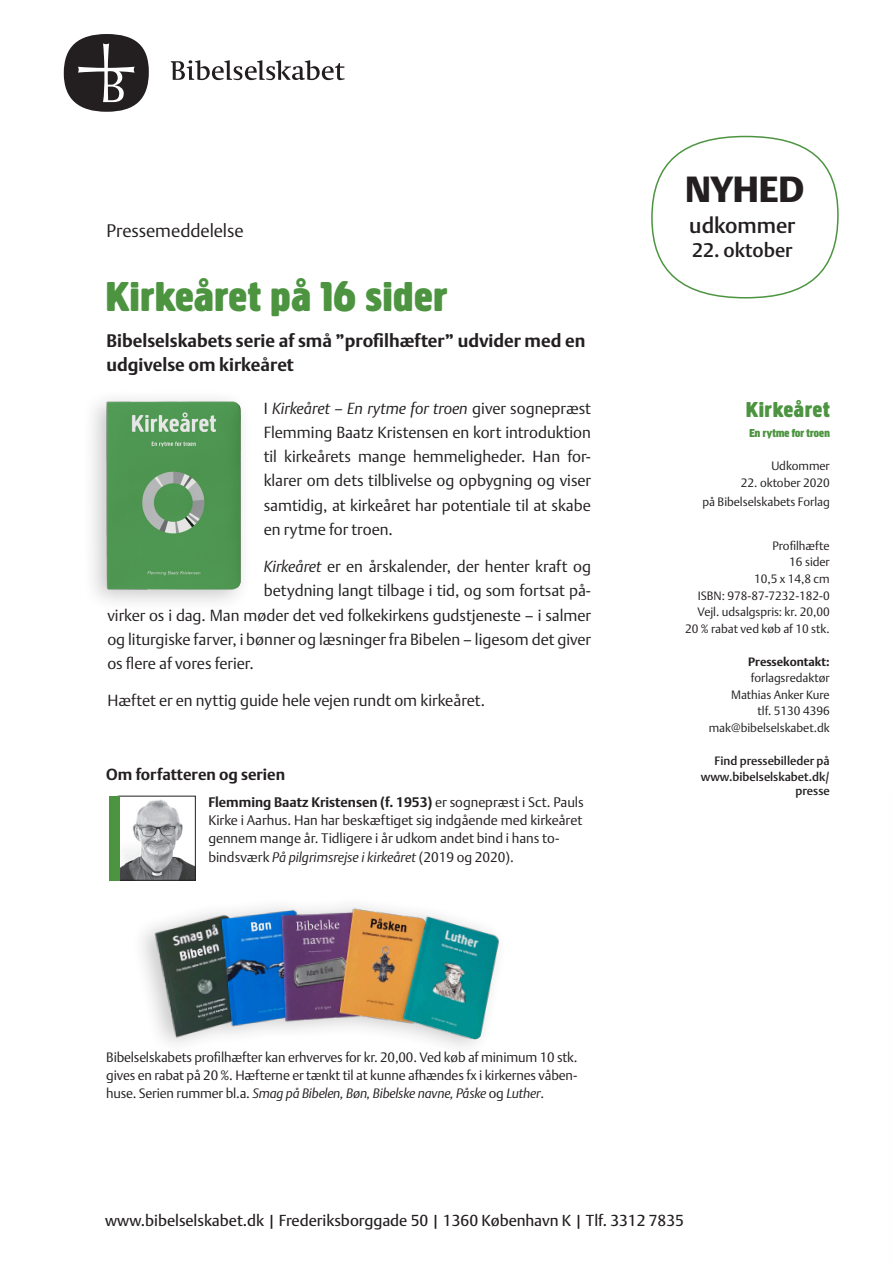
<style>
.page{position:relative;width:893px;height:1263px;background:#fff}
.page>*{position:absolute;margin:0;border:0;box-sizing:border-box;transform-origin:0 0}
.titelside_overskrift{font:700 43.5px "Creighton";letter-spacing:.03em;color:#4c9440}
.t1{font:900 36px "DTL Argo T";color:#231f20}
.titelside_overskrift-2{font:700 22.5px "Creighton";letter-spacing:.045em;color:#4c9440}
.t2{font:500 21.45px "DTL Argo T";color:#231f20}
.t3{font:500 19.5px "DTL Argo T";color:#231f20}
.Brød{font:700 18px/24.3px "DTL Argo T";color:#231f20}
.t4{font:300 18px "DTL Argo T";letter-spacing:-.005em;color:#231f20}
.Brød-2{font:300 15.9px/24.3px "DTL Argo T";color:#231f20;text-align:justify}
.Brød-3{font:700 15.9px "DTL Argo T";color:#231f20}
.t5{font:15.75px "DTL Argo T";color:#231f20}
.Brød-4{font:300 13.8px/18.3px "DTL Argo T";color:#231f20}
.Brød-5{font:300 13.5px/18px "DTL Argo T";letter-spacing:-.01em;color:#231f20;text-align:justify}
.t6{font:300 12px "DTL Argo T";color:#231f20}
.t7{font:500 12px/13.5px "DTL Argo T";color:#231f20;text-align:right}
.t8{font:700 12px "Creighton";letter-spacing:.01em;color:#4c9440}
.t9{font:700 12px "DTL Argo T";color:#231f20}
.s1{font-style:italic}
.s2{font-weight:700}
</style>
<div class="page">
<svg style="left:171px;top:60px;width:173px;height:20px"></svg>
<div style="left:64px;top:34px;width:85px;height:78px;background:#231f20;border-radius:50%"></div>
<svg style="left:78px;top:43px;width:57px;height:59px"></svg>
<img style="left:120px;top:799px;width:74px;height:79px">
<div style="left:118px;top:796px;width:78px;height:84px;border:1px solid #231f20"></div>
<div style="left:109px;top:796px;width:10px;height:84px;background:#4c9440"></div>
<img style="left:92px;top:399px;width:150px;height:199px">
<img style="left:150px;top:906px;width:349px;height:141px">
<p class="t4" style="left:107px;top:220px;width:139px">Pressemeddelelse</p>
<p class="titelside_overskrift" style="left:106px;top:271px;width:343px">Kirkeåret på 16 sider</p>
<p class="Brød" style="left:107px;top:328px;width:480px">Bibelselskabets serie af små ”profilhæfter” udvider med en udgivelse om kirkeåret</p>
<p class="Brød-2" style="left:264px;top:396px;width:329px">I <span class="s1">Kirkeåret – En rytme for troen</span> giver sognepræst Flemming Baatz Kristensen en kort introduktion til kirkeårets mange hemmeligheder. Han for&shy;klarer om dets tilblivelse og opbygning og viser samtidig, at kirkeåret har potentiale til at skabe en rytme for troen.</p>
<p class="Brød-2" style="left:264px;top:554px;width:329px"><span class="s1">Kirkeåret</span> er en årskalender, der henter kraft og</p>
<p class="Brød-2" style="left:264px;top:578px;width:329px">betydning langt tilbage i tid, og som fortsat på-</p>
<p class="Brød-2" style="left:107px;top:603px;width:485px">virker os i dag. Man møder det ved folkekirkens gudstjeneste – i salmer</p>
<p class="Brød-2" style="left:107px;top:627px;width:485px">og liturgiske farver, i bønner og læsninger fra Bibelen – ligesom det giver</p>
<p class="Brød-2" style="left:107px;top:651px;width:148px">os flere af vores ferier.</p>
<p class="Brød-2" style="left:107px;top:688px;width:379px">Hæftet er en nyttig guide hele vejen rundt om kirkeåret.</p>
<p class="Brød-3" style="left:106px;top:765px;width:180px">Om forfatteren og serien</p>
<p class="Brød-4" style="left:208px;top:792px;width:377px"><span class="s2">Flemming Baatz Kristensen (f. 1953)</span> er sognepræst i Sct. Pauls Kirke i Aarhus. Han har beskæftiget sig indgående med kirkeåret gennem mange år. Tidligere i år udkom andet bind i hans to&shy;bindsværk <span class="s1">På pilgrimsrejse i kirkeåret</span> (2019 og 2020).</p>
<p class="Brød-5" style="left:106px;top:1048px;width:473px">Bibelselskabets profilhæfter kan erhverves for kr. 20,00. Ved køb af minimum 10 stk. gives en rabat på 20 %. Hæfterne er tænkt til at kunne afhændes fx i kirkernes våben&shy;huse. Serien rummer bl.a. <span class="s1">Smag på Bibelen, Bøn, Bibelske navne, Påske</span> og <span class="s1">Luther</span>.</p>
<p class="t1" style="left:685px;top:168px;width:121px">NYHED</p>
<p class="t2" style="left:689px;top:213px;width:108px">udkommer</p>
<p class="t3" style="left:692px;top:239px;width:102px">22. oktober</p>
<p class="titelside_overskrift-2" style="left:746px;top:396px;width:85px">Kirkeåret</p>
<p class="t8" style="left:749px;top:426px;width:82px">En rytme for troen</p>
<p class="t6" style="left:771px;top:459px;width:60px">Udkommer</p>
<p class="t6" style="left:741px;top:476px;width:90px">22. oktober 2020</p>
<p class="t6" style="left:702px;top:495px;width:129px">på Bibelselskabets Forlag</p>
<p class="t6" style="left:772px;top:539px;width:59px">Profilhæfte</p>
<p class="t6" style="left:789px;top:555px;width:42px">16 sider</p>
<p class="t6" style="left:754px;top:572px;width:77px">10,5 x 14,8 cm</p>
<p class="t6" style="left:698px;top:588px;width:133px">ISBN: 978-87-7232-182-0</p>
<p class="t6" style="left:697px;top:605px;width:134px">Vejl. udsalgspris: kr. 20,00</p>
<p class="t6" style="left:685px;top:621px;width:146px">20 % rabat ved køb af 10 stk.</p>
<p class="t9" style="left:748px;top:654px;width:83px">Pressekontakt:</p>
<p class="t6" style="left:751px;top:671px;width:80px">forlagsredaktør</p>
<p class="t6" style="left:731px;top:687px;width:100px">Mathias Anker Kure</p>
<p class="t6" style="left:758px;top:704px;width:74px">tlf. 5130 4396</p>
<p class="t6" style="left:709px;top:720px;width:122px">mak@bibelselskabet.dk</p>
<p class="t7" style="left:714px;top:753px;width:117px">Find pressebilleder på</p>
<p class="t7" style="left:701px;top:770px;width:131px">www.bibelselskabet.dk/ presse</p>
<p class="t5" style="left:105px;top:1211px;width:580px">www.bibelselskabet.dk | Frederiksborggade 50 | 1360 København K | Tlf. 3312 7835</p>
</div>
